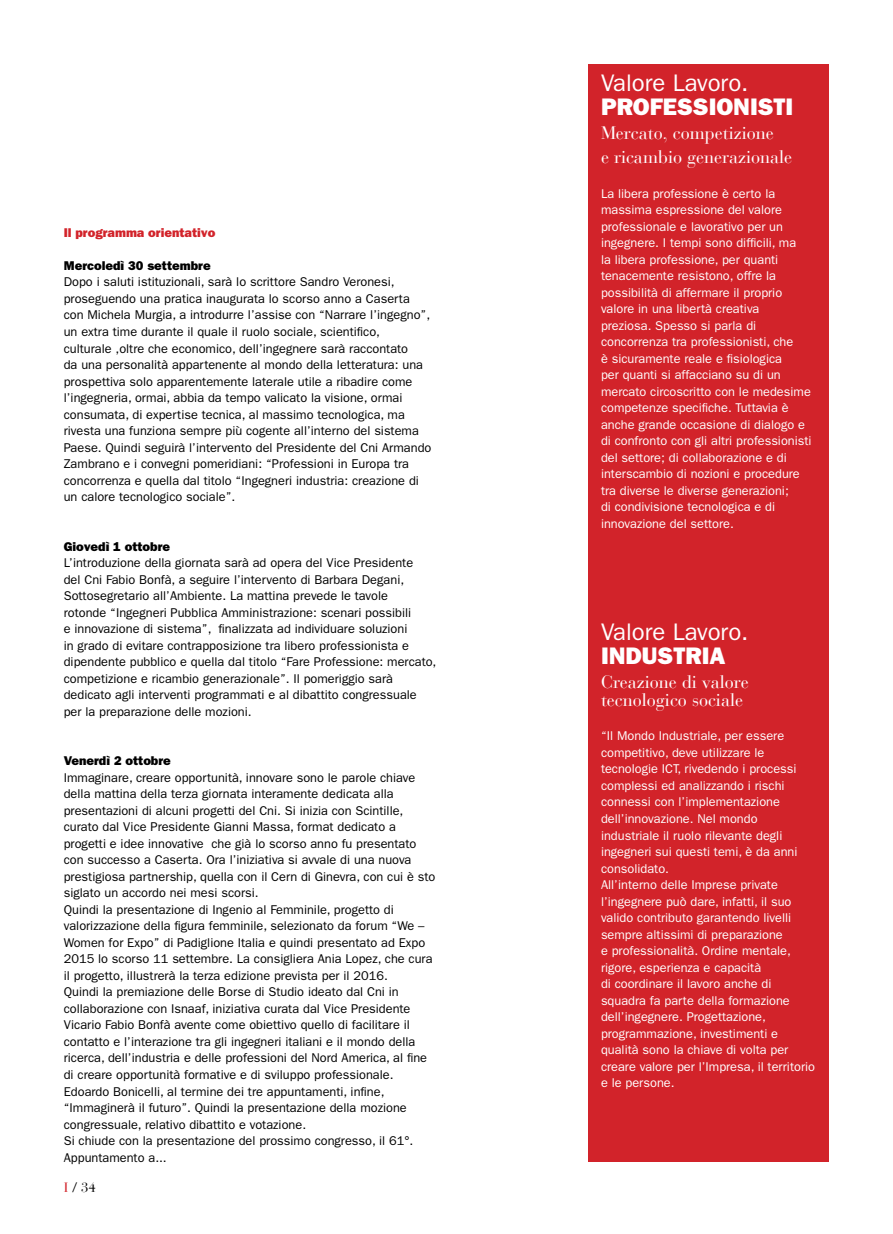
<style>
.page{position:relative;width:893px;height:1234px;background:#fff}
.page>*{position:absolute;margin:0;border:0;box-sizing:border-box;transform-origin:0 0}
.t1{font:24px/24px "ITC Franklin Gothic Std Hvy";color:#fff}
.t2{font:24px/24px "ITC Franklin Gothic Std";color:#fff}
.t3{font:18px/24px "Bauer Bodoni LT";color:#fff}
.t4{font:13.5px "Bauer Bodoni LT";color:#000}
.t5{font:12.75px/16.5px "ITC Franklin Gothic Std";color:#000}
.t6{font:12.75px/16.5px "ITC Franklin Gothic Std";color:#fff}
.t7{font:12.75px "ITC Franklin Gothic Std Hvy";color:#d2232a}
.s1{font-family:"ITC Franklin Gothic Std Hvy"}
.s2{color:#d2232a}
.s3{font-family:"ITC Franklin Gothic Std"}
</style>
<div class="page">
<div style="left:588px;top:64px;width:241px;height:1097px;background:#d2232a"></div>
<p class="t7" style="left:64px;top:225px;width:153px">Il programma orientativo</p>
<p class="t5" style="left:64px;top:257px;width:369px"><span class="s1">Mercoledì 30 settembre<br></span>Dopo i saluti istituzionali, sarà lo scrittore Sandro Veronesi, proseguendo una pratica inaugurata lo scorso anno a Caserta con Michela Murgia, a introdurre l’assise con “Narrare l’ingegno”, un extra time durante il quale il ruolo sociale, scientifico,<br>culturale ,oltre che economico, dell’ingegnere sarà raccontato<br>da una personalità appartenente al mondo della letteratura: una prospettiva solo apparentemente laterale utile a ribadire come l’ingegneria, ormai, abbia da tempo valicato la visione, ormai consumata, di expertise tecnica, al massimo tecnologica, ma rivesta una funziona sempre più cogente all’interno del sistema Paese. Quindi seguirà l’intervento del Presidente del Cni Armando Zambrano e i convegni pomeridiani: “Professioni in Europa tra concorrenza e quella dal titolo “Ingegneri industria: creazione di un calore tecnologico sociale”.</p>
<p class="t5" style="left:64px;top:538px;width:374px"><span class="s1">Giovedì 1 ottobre<br></span>L’introduzione della giornata sarà ad opera del Vice Presidente<br>del Cni Fabio Bonfà, a seguire l’intervento di Barbara Degani, Sottosegretario all’Ambiente. La mattina prevede le tavole<br>rotonde “Ingegneri Pubblica Amministrazione: scenari possibili<br>e innovazione di sistema”, finalizzata ad individuare soluzioni<br>in grado di evitare contrapposizione tra libero professionista e dipendente pubblico e quella dal titolo “Fare Professione: mercato, competizione e ricambio generazionale”. Il pomeriggio sarà dedicato agli interventi programmati e al dibattito congressuale per la preparazione delle mozioni.</p>
<p class="t5" style="left:64px;top:752px;width:373px"><span class="s1">Venerdì 2 ottobre<br></span>Immaginare, creare opportunità, innovare sono le parole chiave della mattina della terza giornata interamente dedicata alla presentazioni di alcuni progetti del Cni. Si inizia con Scintille, curato dal Vice Presidente Gianni Massa, format dedicato a progetti e idee innovative che già lo scorso anno fu presentato con successo a Caserta. Ora l’iniziativa si avvale di una nuova prestigiosa partnership, quella con il Cern di Ginevra, con cui è sto siglato un accordo nei mesi scorsi.<br>Quindi la presentazione di Ingenio al Femminile, progetto di valorizzazione della figura femminile, selezionato da forum “We – Women for Expo” di Padiglione Italia e quindi presentato ad Expo 2015 lo scorso 11 settembre. La consigliera Ania Lopez, che cura il progetto, illustrerà la terza edizione prevista per il 2016.<br>Quindi la premiazione delle Borse di Studio ideato dal Cni in collaborazione con Isnaaf, iniziativa curata dal Vice Presidente Vicario Fabio Bonfà avente come obiettivo quello di facilitare il contatto e l’interazione tra gli ingegneri italiani e il mondo della ricerca, dell’industria e delle professioni del Nord America, al fine di creare opportunità formative e di sviluppo professionale.<br>Edoardo Bonicelli, al termine dei tre appuntamenti, infine, “Immaginerà il futuro”. Quindi la presentazione della mozione congressuale, relativo dibattito e votazione.<br>Si chiude con la presentazione del prossimo congresso, il 61°.<br>Appuntamento a...</p>
<p class="t4" style="left:64px;top:1179px;width:34px"><span class="s2">I</span> / 34</p>
<p class="t1" style="left:601px;top:71px;width:194px"><span class="s3">Valore Lavoro.<br></span>PROFESSIONISTI</p>
<p class="t3" style="left:601px;top:121px;width:193px">Mercato, competizione<br>e ricambio generazionale</p>
<p class="t6" style="left:601px;top:185px;width:212px">La libera professione è certo la massima espressione del valore professionale e lavorativo per un ingegnere. I tempi sono difficili, ma<br>la libera professione, per quanti tenacemente resistono, offre la possibilità di affermare il proprio valore in una libertà creativa preziosa. Spesso si parla di concorrenza tra professionisti, che<br>è sicuramente reale e fisiologica<br>per quanti si affacciano su di un mercato circoscritto con le medesime competenze specifiche. Tuttavia è anche grande occasione di dialogo e di confronto con gli altri professionisti del settore; di collaborazione e di interscambio di nozioni e procedure tra diverse le diverse generazioni;<br>di condivisione tecnologica e di innovazione del settore.</p>
<p class="t2" style="left:601px;top:619px;width:149px">Valore Lavoro.<br><span class="s1">INDUSTRIA</span></p>
<p class="t3" style="left:601px;top:672px;width:149px;line-height:18px">Creazione di valore tecnologico sociale</p>
<p class="t6" style="left:601px;top:727px;width:216px">“Il Mondo Industriale, per essere competitivo, deve utilizzare le tecnologie ICT, rivedendo i processi complessi ed analizzando i rischi connessi con l’implementazione dell’innovazione. Nel mondo industriale il ruolo rilevante degli ingegneri sui questi temi, è da anni consolidato.<br>All’interno delle Imprese private l’ingegnere può dare, infatti, il suo valido contributo garantendo livelli sempre altissimi di preparazione<br>e professionalità. Ordine mentale, rigore, esperienza e capacità<br>di coordinare il lavoro anche di squadra fa parte della formazione dell’ingegnere. Progettazione, programmazione, investimenti e qualità sono la chiave di volta per creare valore per l’Impresa, il territorio e le persone.</p>
</div>
